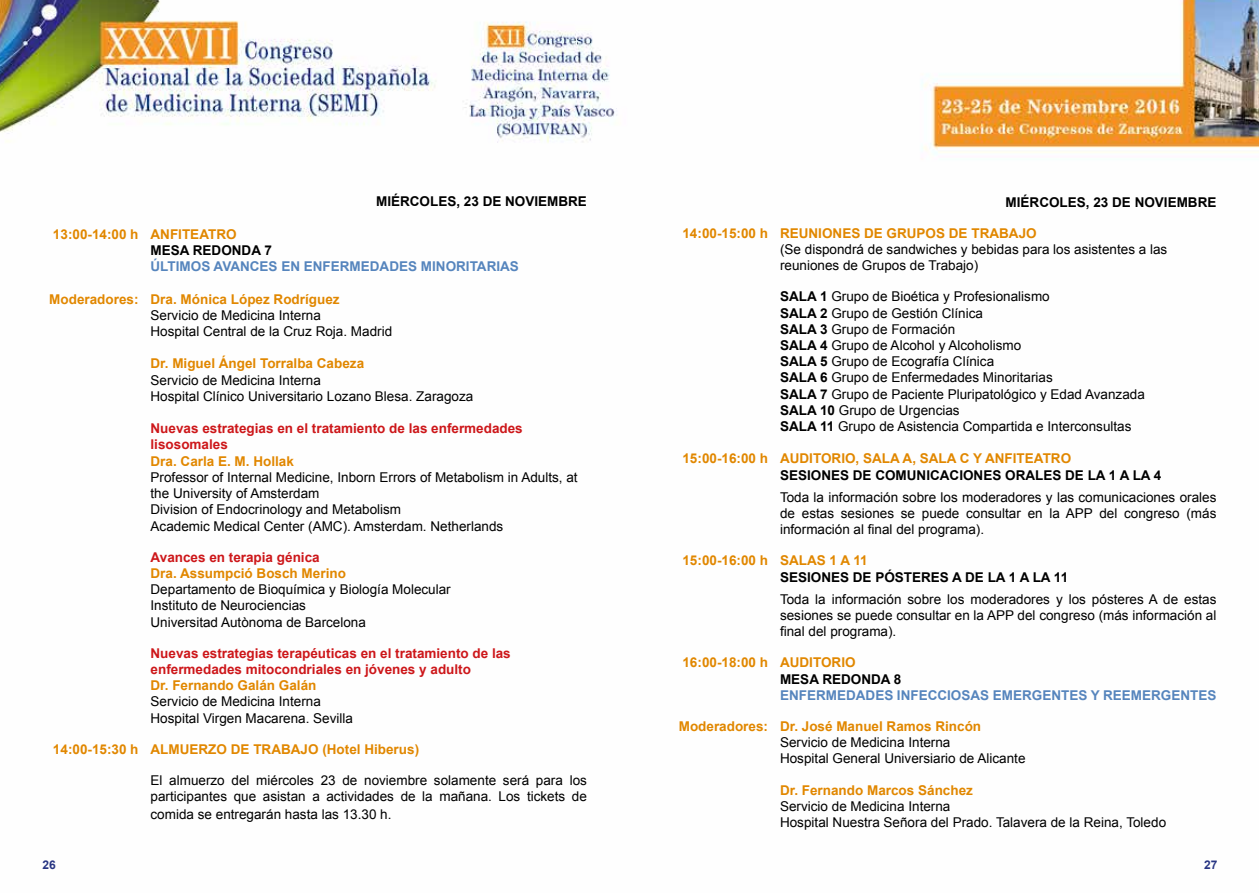
<style>
.page{position:relative;width:1259px;height:893px;background:#fff}
.page>*{position:absolute;margin:0;border:0;box-sizing:border-box;transform-origin:0 0}
.t1{font:13.5px/16.2px "Arial";color:#000}
.t2{font:700 13.5px "Arial";color:#e18700}
.t3{font:700 13.5px/16.2px "Arial";color:#cd171a}
.t4{font:700 13.5px "Arial";color:#000}
.t5{font:700 13.5px "Arial";color:#5685bd}
.t6{font:700 12px "Arial";color:#283583}
.s1{font-weight:700}
</style>
<div class="page">
<img style="left:0;top:0;width:1259px;height:154px">
<p class="t4" style="left:376px;top:193px;width:212px">MIÉRCOLES, 23 DE NOVIEMBRE</p>
<p class="t2" style="left:53px;top:225px;width:185px">13:00-14:00 h ANFITEATRO</p>
<p class="t4" style="left:151px;top:241px;width:123px">MESA REDONDA 7</p>
<p class="t5" style="left:151px;top:258px;width:370px">ÚLTIMOS AVANCES EN ENFERMEDADES MINORITARIAS</p>
<p class="t2" style="left:49px;top:290px;width:292px">Moderadores: Dra. Mónica López Rodríguez</p>
<p class="t1" style="left:151px;top:307px;width:243px">Servicio de Medicina Interna<br>Hospital Central de la Cruz Roja. Madrid</p>
<p class="t2" style="left:151px;top:355px;width:215px">Dr. Miguel Ángel Torralba Cabeza</p>
<p class="t1" style="left:151px;top:372px;width:324px">Servicio de Medicina Interna<br>Hospital Clínico Universitario Lozano Blesa. Zaragoza</p>
<p class="t3" style="left:151px;top:421px;width:374px">Nuevas estrategias en el tratamiento de las enfermedades lisosomales</p>
<p class="t2" style="left:151px;top:452px;width:145px">Dra. Carla E. M. Hollak</p>
<p class="t1" style="left:151px;top:469px;width:428px">Professor of Internal Medicine, Inborn Errors of Metabolism in Adults, at the University of Amsterdam<br>Division of Endocrinology and Metabolism<br>Academic Medical Center (AMC). Amsterdam. Netherlands</p>
<p class="t3" style="left:151px;top:549px;width:171px">Avances en terapia génica</p>
<p class="t2" style="left:151px;top:564px;width:197px">Dra. Assumpció Bosch Merino</p>
<p class="t1" style="left:151px;top:581px;width:302px">Departamento de Bioquímica y Biología Molecular<br>Instituto de Neurociencias<br>Universitad Autònoma de Barcelona</p>
<p class="t3" style="left:151px;top:645px;width:362px">Nuevas estrategias terapéuticas en el tratamiento de las enfermedades mitocondriales en jóvenes y adulto</p>
<p class="t2" style="left:151px;top:676px;width:167px">Dr. Fernando Galán Galán</p>
<p class="t1" style="left:151px;top:694px;width:204px">Servicio de Medicina Interna<br>Hospital Virgen Macarena. Sevilla</p>
<p class="t2" style="left:53px;top:740px;width:368px">14:00-15:30 h ALMUERZO DE TRABAJO (Hotel Hiberus)</p>
<p class="t1" style="left:151px;top:772px;width:438px">El almuerzo del miércoles 23 de noviembre solamente será para los participantes que asistan a actividades de la mañana. Los tickets de</p>
<p class="t1" style="left:151px;top:806px;width:242px">comida se entregarán hasta las 13.30 h.</p>
<p class="t4" style="left:1005px;top:193px;width:212px">MIÉRCOLES, 23 DE NOVIEMBRE</p>
<p class="t2" style="left:682px;top:224px;width:356px">14:00-15:00 h REUNIONES DE GRUPOS DE TRABAJO</p>
<p class="t1" style="left:780px;top:241px;width:389px">(Se dispondrá de sandwiches y bebidas para los asistentes a las reuniones de Grupos de Trabajo)</p>
<p class="t1" style="left:780px;top:289px;width:366px"><span class="s1">SALA 1</span> Grupo de Bioética y Profesionalismo<br><span class="s1">SALA 2</span> Grupo de Gestión Clínica<br><span class="s1">SALA 3</span> Grupo de Formación<br><span class="s1">SALA 4</span> Grupo de Alcohol y Alcoholismo<br><span class="s1">SALA 5</span> Grupo de Ecografía Clínica<br><span class="s1">SALA 6</span> Grupo de Enfermedades Minoritarias<br><span class="s1">SALA 7</span> Grupo de Paciente Pluripatológico y Edad Avanzada <span class="s1">SALA 10</span> Grupo de Urgencias<br><span class="s1">SALA 11</span> Grupo de Asistencia Compartida e Interconsultas</p>
<p class="t2" style="left:682px;top:450px;width:390px">15:00-16:00 h AUDITORIO, SALA A, SALA C Y ANFITEATRO</p>
<p class="t4" style="left:780px;top:466px;width:383px">SESIONES DE COMUNICACIONES ORALES DE LA 1 A LA 4</p>
<p class="t1" style="left:780px;top:489px;width:438px;text-align:justify">Toda la información sobre los moderadores y las comunicaciones orales de estas sesiones se puede consultar en la APP del congreso (más información al final del programa).</p>
<p class="t2" style="left:682px;top:552px;width:187px">15:00-16:00 h SALAS 1 A 11</p>
<p class="t4" style="left:780px;top:568px;width:290px">SESIONES DE PÓSTERES A DE LA 1 A LA 11</p>
<p class="t1" style="left:780px;top:591px;width:438px;text-align:justify">Toda la información sobre los moderadores y los pósteres A de estas sesiones se puede consultar en la APP del congreso (más información al final del programa).</p>
<p class="t2" style="left:682px;top:654px;width:175px">16:00-18:00 h AUDITORIO</p>
<p class="t4" style="left:780px;top:670px;width:123px">MESA REDONDA 8</p>
<p class="t5" style="left:780px;top:686px;width:438px">ENFERMEDADES INFECCIOSAS EMERGENTES Y REEMERGENTES</p>
<p class="t2" style="left:679px;top:717px;width:304px">Moderadores: Dr. José Manuel Ramos Rincón</p>
<p class="t1" style="left:780px;top:734px;width:247px">Servicio de Medicina Interna<br>Hospital General Universiario de Alicante</p>
<p class="t2" style="left:780px;top:781px;width:194px">Dr. Fernando Marcos Sánchez</p>
<p class="t1" style="left:780px;top:798px;width:387px">Servicio de Medicina Interna<br>Hospital Nuestra Señora del Prado. Talavera de la Reina, Toledo</p>
<p class="t6" style="left:43px;top:857px;width:15px">26</p>
<p class="t6" style="left:1204px;top:857px;width:15px">27</p>
</div>
